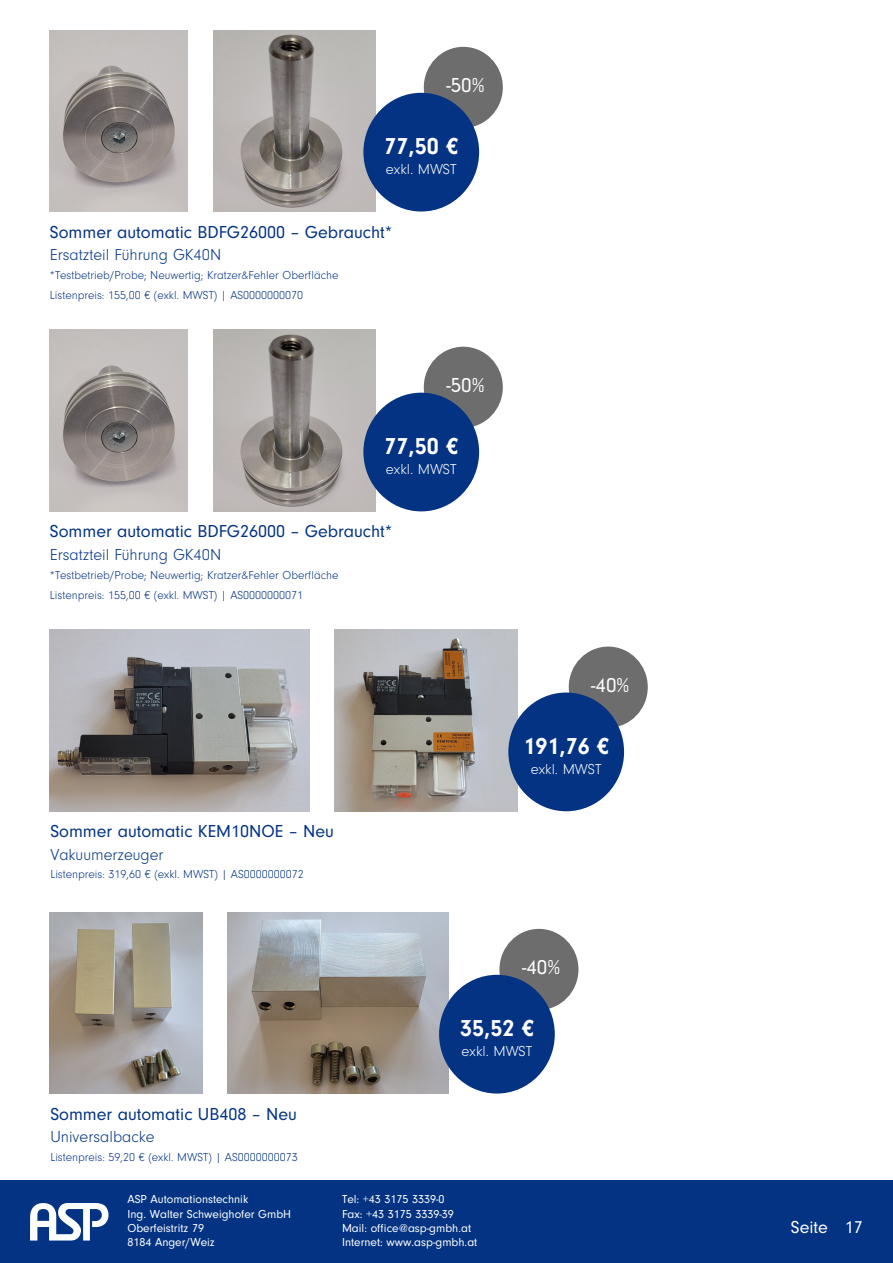
<style>
.page{position:relative;width:893px;height:1263px;background:#fff}
.page>*{position:absolute;margin:0;border:0;box-sizing:border-box;transform-origin:0 0}
.t1{font:700 24px "Neuzeit Gro";color:#fff}
.t2{font:21px "Neuzeit Gro";color:#fff}
.t3{font:18px "Neuzeit Gro";color:#033382}
.t4{font:18px "Neuzeit Gro";color:#fff}
.t5{font:300 16.5px "Neuzeit Gro";color:#033382}
.t6{font:300 15px "Neuzeit Gro";color:#fff}
.t7{font:300 12px "Neuzeit Gro";color:#033382}
.t8{font:12px/14.4px "Neuzeit Gro";color:#fff}
</style>
<div class="page">
<div style="left:0;top:1180px;width:893px;height:83px;background:#033382"></div>
<svg style="left:30px;top:1203px;width:79px;height:37px"></svg>
<div style="left:424px;top:47px;width:79px;height:81px;background:#6d6d6d;border-radius:50%"></div>
<div style="left:424px;top:347px;width:79px;height:81px;background:#6d6d6d;border-radius:50%"></div>
<img style="left:50px;top:30px;width:138px;height:182px">
<img style="left:50px;top:330px;width:138px;height:181px">
<img style="left:213px;top:30px;width:163px;height:182px">
<img style="left:213px;top:330px;width:163px;height:181px">
<div style="left:363px;top:93px;width:116px;height:119px;background:#033382;border-radius:50%"></div>
<div style="left:363px;top:393px;width:116px;height:118px;background:#033382;border-radius:50%"></div>
<div style="left:569px;top:647px;width:79px;height:81px;background:#6d6d6d;border-radius:50%"></div>
<div style="left:499px;top:929px;width:79px;height:81px;background:#6d6d6d;border-radius:50%"></div>
<img style="left:334px;top:630px;width:184px;height:181px">
<img style="left:228px;top:912px;width:220px;height:181px">
<img style="left:50px;top:630px;width:259px;height:181px">
<img style="left:50px;top:912px;width:152px;height:181px">
<div style="left:508px;top:692px;width:116px;height:119px;background:#033382;border-radius:50%"></div>
<div style="left:439px;top:975px;width:116px;height:118px;background:#033382;border-radius:50%"></div>
<p class="t2" style="left:446px;top:74px;width:40px">-50%</p>
<p class="t1" style="left:385px;top:133px;width:75px">77,50 €</p>
<p class="t6" style="left:386px;top:162px;width:72px">exkl. MWST</p>
<p class="t3" style="left:50px;top:222px;width:344px">Sommer automatic BDFG26000 – Gebraucht*</p>
<p class="t5" style="left:50px;top:246px;width:173px">Ersatzteil Führung GK40N</p>
<p class="t7" style="left:50px;top:268px;width:290px">*Testbetrieb/Probe; Neuwertig; Kratzer&amp;Fehler Oberfläche</p>
<p class="t7" style="left:50px;top:288px;width:255px">Listenpreis: 155,00 € (exkl. MWST) | AS0000000070</p>
<p class="t2" style="left:446px;top:373px;width:40px">-50%</p>
<p class="t1" style="left:385px;top:433px;width:75px">77,50 €</p>
<p class="t6" style="left:386px;top:461px;width:72px">exkl. MWST</p>
<p class="t3" style="left:50px;top:522px;width:344px">Sommer automatic BDFG26000 – Gebraucht*</p>
<p class="t5" style="left:50px;top:545px;width:173px">Ersatzteil Führung GK40N</p>
<p class="t7" style="left:50px;top:568px;width:290px">*Testbetrieb/Probe; Neuwertig; Kratzer&amp;Fehler Oberfläche</p>
<p class="t7" style="left:50px;top:588px;width:255px">Listenpreis: 155,00 € (exkl. MWST) | AS0000000071</p>
<p class="t3" style="left:50px;top:822px;width:285px">Sommer automatic KEM10NOE – Neu</p>
<p class="t5" style="left:50px;top:845px;width:115px">Vakuumerzeuger</p>
<p class="t7" style="left:50px;top:868px;width:255px">Listenpreis: 319,60 € (exkl. MWST) | AS0000000072</p>
<p class="t3" style="left:50px;top:1104px;width:248px">Sommer automatic UB408 – Neu</p>
<p class="t5" style="left:50px;top:1128px;width:106px">Universalbacke</p>
<p class="t7" style="left:50px;top:1150px;width:249px">Listenpreis: 59,20 € (exkl. MWST) | AS0000000073</p>
<p class="t2" style="left:591px;top:673px;width:40px">-40%</p>
<p class="t1" style="left:523px;top:732px;width:87px">191,76 €</p>
<p class="t6" style="left:531px;top:761px;width:72px">exkl. MWST</p>
<p class="t2" style="left:522px;top:956px;width:40px">-40%</p>
<p class="t1" style="left:460px;top:1015px;width:75px">35,52 €</p>
<p class="t6" style="left:462px;top:1043px;width:72px">exkl. MWST</p>
<p class="t8" style="left:128px;top:1192px;width:165px">ASP Automationstechnik<br>Ing. Walter Schweighofer GmbH<br>Oberfeistritz 79<br>8184 Anger/Weiz</p>
<p class="t8" style="left:342px;top:1192px;width:137px">Tel: +43 3175 3339-0<br>Fax: +43 3175 3339-39<br>Mail: office@asp-gmbh.at<br>Internet: www.asp-gmbh.at</p>
<h3 class="t4" style="left:791px;top:1217px;width:73px">Seite 17</h3>
</div>
